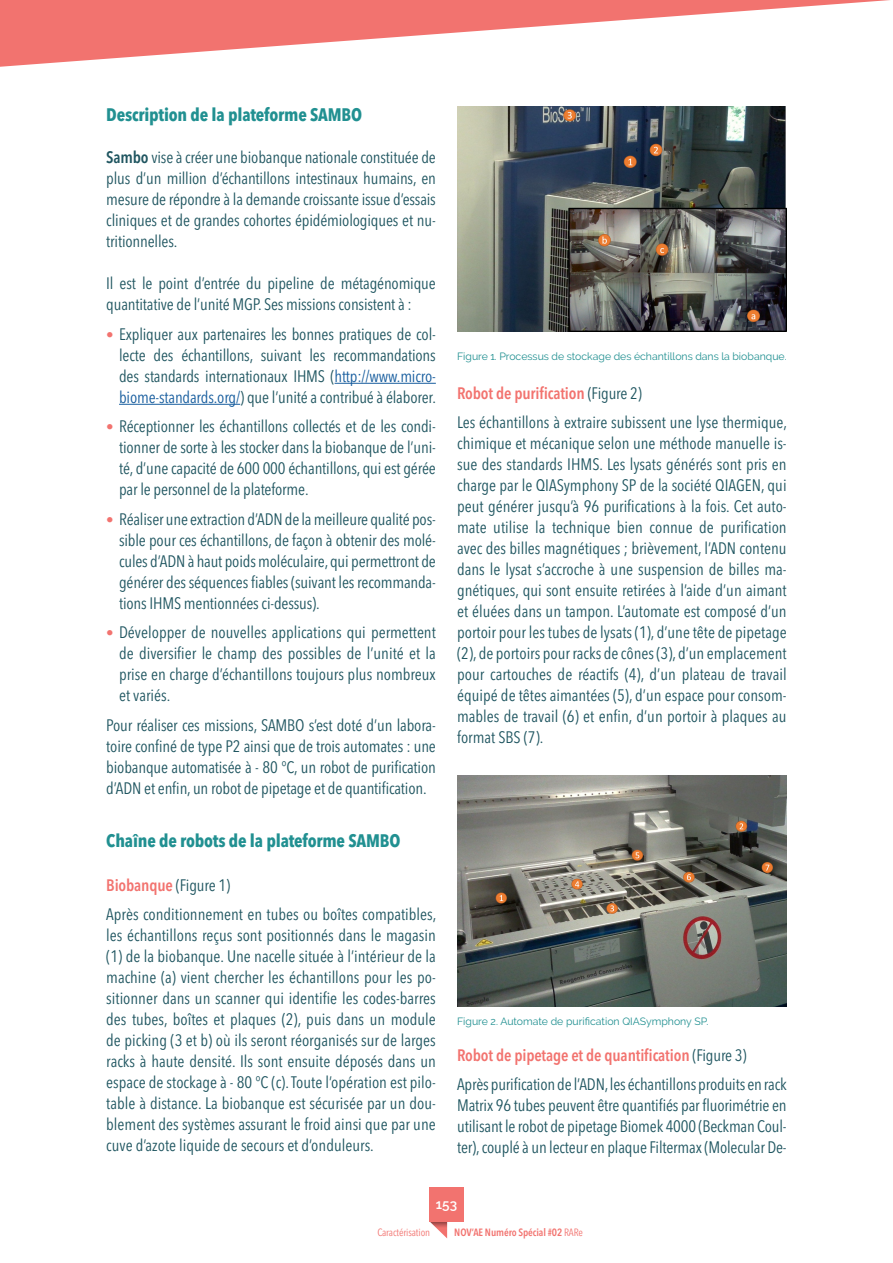
<style>
.page{position:relative;width:893px;height:1263px;background:#fff}
.page>*{position:absolute;margin:0;border:0;box-sizing:border-box;transform-origin:0 0}
.SOUS-TITRE_vert{font:700 condensed 18px "Avenir Next LT Pro";letter-spacing:-.01em;color:#219091}
.texte_article{font:condensed 16.5px/21px "Avenir Next LT Pro";letter-spacing:-.01em;color:#1f5560;text-align:justify}
.texte_article-2{font:600 condensed 16.5px "Avenir Next LT Pro";letter-spacing:-.01em;color:#f2736f}
.t1{font:600 13.5px "Raleway";color:#fff}
.Legende_sarcelle{font:10.5px "Raleway";color:#219091}
.t2{font:600 condensed 10.5px "Avenir Next LT Pro";letter-spacing:-.01em;color:#f2736f}
.t3{font:condensed 10.5px "Avenir Next LT Pro";letter-spacing:-.01em;color:#f2736f}
.s1{font-weight:600}
.s2{font-size:15px;color:#f2736f}
.s3{color:#175d9e}
.s4{font-weight:400;color:#1f5560}
.s5{font-weight:400}
</style>
<div class="page">
<svg style="left:0;top:0;width:890px;height:67px"></svg>
<svg style="left:429px;top:1221px;width:18px;height:17px"></svg>
<div style="left:429px;top:1187px;width:34px;height:34px;background:#f2736f"></div>
<hr style="left:335px;top:383px;width:101px;height:1px;background:#175d9e">
<hr style="left:119px;top:404px;width:121px;height:1px;background:#175d9e">
<img style="left:457px;top:106px;width:330px;height:226px">
<img style="left:457px;top:776px;width:330px;height:230px">
<p class="SOUS-TITRE_vert" style="left:106px;top:104px;width:257px">Description de la plateforme SAMBO</p>
<p class="texte_article" style="left:106px;top:147px;width:331px"><span class="s1">Sambo</span> vise à créer une biobanque nationale constituée de plus d’un million d’échantillons intestinaux humains, en mesure de répondre à la demande croissante issue d’essais cliniques et de grandes cohortes épidémiologiques et nu&shy;tritionnelles.</p>
<p class="texte_article" style="left:106px;top:273px;width:331px">Il est le point d’entrée du pipeline de métagénomique quantitative de l’unité MGP. Ses missions consistent à :</p>
<p class="texte_article" style="left:119px;top:323px;width:318px;text-indent:-13px"><span class="s2">•</span> Expliquer aux partenaires les bonnes pratiques de col&shy;lecte des échantillons, suivant les recommandations des standards internationaux IHMS (<span class="s3">http://www.micro&shy;biome-standards.org/</span>) que l’unité a contribué à élaborer.</p>
<p class="texte_article" style="left:119px;top:416px;width:318px;text-indent:-13px"><span class="s2">•</span> Réceptionner les échantillons collectés et de les condi&shy;tionner de sorte à les stocker dans la biobanque de l’uni&shy;té, d’une capacité de 600 000 échantillons, qui est gérée par le personnel de la plateforme.</p>
<p class="texte_article" style="left:119px;top:508px;width:318px;text-indent:-13px"><span class="s2">•</span> Réaliser une extraction d’ADN de la meilleure qualité pos&shy;sible pour ces échantillons, de façon à obtenir des molé&shy;cules d’ADN à haut poids moléculaire, qui permettront de générer des séquences fiables (suivant les recommanda&shy;tions IHMS mentionnées ci-dessus).</p>
<p class="texte_article" style="left:119px;top:622px;width:318px;text-indent:-13px"><span class="s2">•</span> Développer de nouvelles applications qui permettent de diversifier le champ des possibles de l’unité et la prise en charge d’échantillons toujours plus nombreux et variés.</p>
<p class="texte_article" style="left:106px;top:714px;width:331px">Pour réaliser ces missions, SAMBO s’est doté d’un labora&shy;toire confiné de type P2 ainsi que de trois automates : une biobanque automatisée à - 80 °C, un robot de purification d’ADN et enfin, un robot de pipetage et de quantification.</p>
<p class="SOUS-TITRE_vert" style="left:106px;top:830px;width:296px">Chaîne de robots de la plateforme SAMBO</p>
<p class="texte_article-2" style="left:106px;top:875px;width:125px">Biobanque <span class="s4">(Figure 1)</span></p>
<p class="texte_article" style="left:106px;top:904px;width:332px">Après conditionnement en tubes ou boîtes compatibles, les échantillons reçus sont positionnés dans le magasin (1) de la biobanque. Une nacelle située à l’intérieur de la machine (a) vient chercher les échantillons pour les po&shy;sitionner dans un scanner qui identifie les codes-barres des tubes, boîtes et plaques (2), puis dans un module de picking (3 et b) où ils seront réorganisés sur de larges racks à haute densité. Ils sont ensuite déposés dans un espace de stockage à - 80 °C (c). Toute l’opération est pilo&shy;table à distance. La biobanque est sécurisée par un dou&shy;blement des systèmes assurant le froid ainsi que par une cuve d’azote liquide de secours et d’onduleurs.</p>
<p class="Legende_sarcelle" style="left:457px;top:350px;width:331px">Figure 1. Processus de stockage des échantillons dans la biobanque.</p>
<p class="texte_article-2" style="left:457px;top:383px;width:186px">Robot de purification <span class="s4">(Figure 2)</span></p>
<p class="texte_article" style="left:457px;top:412px;width:332px">Les échantillons à extraire subissent une lyse thermique, chimique et mécanique selon une méthode manuelle is&shy;sue des standards IHMS. Les lysats générés sont pris en charge par le QIASymphony SP de la société QIAGEN, qui peut générer jusqu’à 96 purifications à la fois. Cet auto&shy;mate utilise la technique bien connue de purification avec des billes magnétiques ; brièvement, l’ADN contenu dans le lysat s’accroche à une suspension de billes ma&shy;gnétiques, qui sont ensuite retirées à l’aide d’un aimant et éluées dans un tampon. L’automate est composé d’un portoir pour les tubes de lysats (1), d’une tête de pipetage (2), de portoirs pour racks de cônes (3), d’un emplacement pour cartouches de réactifs (4), d’un plateau de travail équipé de têtes aimantées (5), d’un espace pour consom&shy;mables de travail (6) et enfin, d’un portoir à plaques au format SBS (7).</p>
<p class="Legende_sarcelle" style="left:457px;top:1015px;width:253px">Figure 2. Automate de purification QIASymphony SP.</p>
<p class="texte_article-2" style="left:457px;top:1045px;width:291px">Robot de pipetage et de quantification <span class="s4">(Figure 3)</span></p>
<p class="texte_article" style="left:457px;top:1074px;width:331px">Après purification de l’ADN, les échantillons produits en rack Matrix 96 tubes peuvent être quantifiés par fluorimétrie en utilisant le robot de pipetage Biomek 4000 (Beckman Coul&shy;ter), couplé à un lecteur en plaque Filtermax (Molecular De-</p>
<p class="t1" style="left:436px;top:1196px;width:23px">153</p>
<p class="t3" style="left:377px;top:1226px;width:54px">Caractérisation</p>
<p class="t2" style="left:454px;top:1226px;width:130px">NOV’AE Numéro Spécial #02 <span class="s5">RARe</span></p>
</div>
